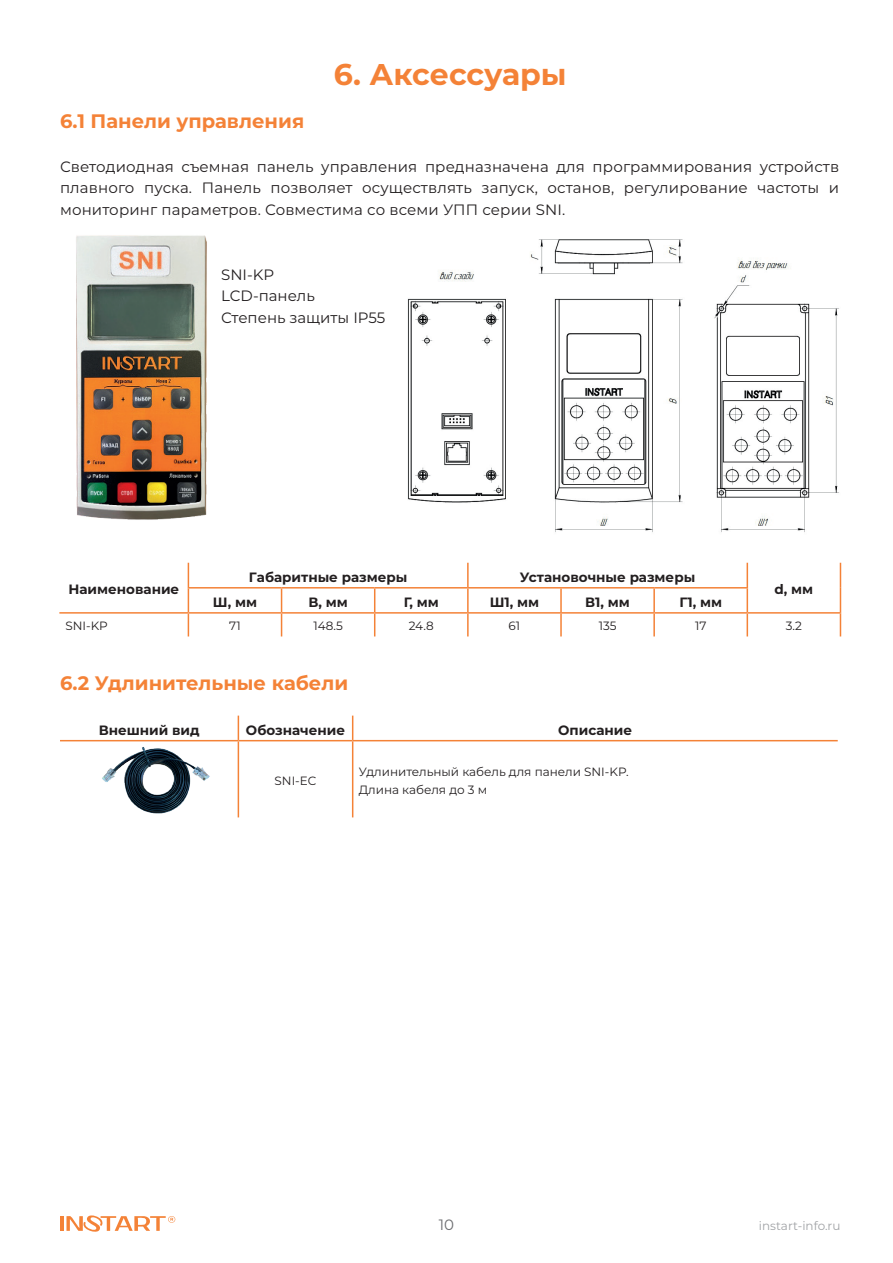
<style>
.page{position:relative;width:893px;height:1263px;background:#fff}
.page>*{position:absolute;margin:0;border:0;box-sizing:border-box;transform-origin:0 0}
.t1{font:700 30px "Montserrat";letter-spacing:-.005em;color:#f48237}
.t2{font:700 19.5px "Montserrat";color:#f48237}
.t3{font:15px/21.6px "Montserrat";letter-spacing:.005em;color:#231f20;text-align:justify}
.t4{font:15px "Montserrat";color:#6c6d70}
.t5{font:700 13.5px "Montserrat";color:#231f20}
.t6{font:12px/18px "Montserrat";color:#231f20}
.t7{font:12px "Montserrat";color:#a1a3a6}
</style>
<div class="page">
<hr style="left:60px;top:1216px;width:3px;height:15px;background:#f48237">
<svg style="left:66px;top:1215px;width:109px;height:17px"></svg>
<img style="left:76px;top:235px;width:131px;height:344px">
<svg style="left:238px;top:716px;width:1px;height:24px"></svg>
<svg style="left:352px;top:716px;width:1px;height:24px"></svg>
<hr style="left:60px;top:740px;width:178px;height:1px;background:#f48237">
<hr style="left:238px;top:740px;width:115px;height:1px;background:#f48237">
<hr style="left:238px;top:741px;width:1px;height:76px;background:#f48237">
<hr style="left:353px;top:740px;width:485px;height:1px;background:#f48237">
<hr style="left:352px;top:741px;width:1px;height:76px;background:#f48237">
<img style="left:102px;top:747px;width:108px;height:67px">
<img style="left:407px;top:239px;width:432px;height:293px">
<hr style="left:467px;top:563px;width:2px;height:24px;background:#f48237">
<hr style="left:188px;top:587px;width:94px;height:1px;background:#f48237">
<hr style="left:282px;top:587px;width:93px;height:1px;background:#f48237">
<hr style="left:375px;top:587px;width:93px;height:1px;background:#f48237">
<hr style="left:468px;top:587px;width:93px;height:1px;background:#f48237">
<hr style="left:467px;top:588px;width:2px;height:24px;background:#f48237">
<hr style="left:561px;top:587px;width:93px;height:1px;background:#f48237">
<hr style="left:560px;top:588px;width:2px;height:24px;background:#f48237">
<hr style="left:654px;top:587px;width:94px;height:1px;background:#f48237">
<hr style="left:653px;top:588px;width:2px;height:24px;background:#f48237">
<hr style="left:59px;top:612px;width:129px;height:2px;background:#f48237">
<hr style="left:188px;top:612px;width:94px;height:2px;background:#f48237">
<svg style="left:188px;top:563px;width:1px;height:73px"></svg>
<hr style="left:282px;top:612px;width:93px;height:2px;background:#f48237">
<svg style="left:281px;top:588px;width:1px;height:48px"></svg>
<hr style="left:375px;top:612px;width:93px;height:2px;background:#f48237">
<svg style="left:374px;top:588px;width:1px;height:48px"></svg>
<hr style="left:468px;top:612px;width:93px;height:2px;background:#f48237">
<hr style="left:467px;top:614px;width:2px;height:22px;background:#f48237">
<hr style="left:561px;top:612px;width:93px;height:2px;background:#f48237">
<hr style="left:560px;top:614px;width:2px;height:22px;background:#f48237">
<hr style="left:654px;top:612px;width:93px;height:2px;background:#f48237">
<hr style="left:653px;top:614px;width:2px;height:22px;background:#f48237">
<hr style="left:747px;top:612px;width:94px;height:2px;background:#f48237">
<svg style="left:747px;top:563px;width:1px;height:73px"></svg>
<svg style="left:840px;top:563px;width:1px;height:73px"></svg>
<h2 class="t2" style="left:60px;top:107px;width:246px">6.1 Панели управления</h2>
<h1 class="t1" style="left:334px;top:53px;width:234px">6. Аксессуары</h1>
<p class="t3" style="left:60px;top:155px;width:781px">Светодиодная съемная панель управления предназначена для программирования устройств плавного пуска. Панель позволяет осуществлять запуск, останов, регулирование частоты и мониторинг параметров. Совместима со всеми УПП серии SNI.</p>
<p class="t3" style="left:221px;top:263px;width:166px;text-align:left">SNI-KP<br>LCD-панель<br>Степень защиты IP55</p>
<p class="t5" style="left:68px;top:580px;width:112px">Наименование</p>
<p class="t5" style="left:249px;top:567px;width:160px">Габаритные размеры</p>
<p class="t5" style="left:520px;top:567px;width:177px">Установочные размеры</p>
<p class="t5" style="left:213px;top:592px;width:46px">Ш, мм</p>
<p class="t5" style="left:308px;top:592px;width:41px">В, мм</p>
<p class="t5" style="left:404px;top:592px;width:36px">Г, мм</p>
<p class="t5" style="left:490px;top:592px;width:51px">Ш1, мм</p>
<p class="t5" style="left:585px;top:592px;width:46px">В1, мм</p>
<p class="t5" style="left:679px;top:592px;width:44px">Г1, мм</p>
<p class="t5" style="left:774px;top:580px;width:40px">d, мм</p>
<p class="t6" style="left:65px;top:617px;width:44px">SNI-KP</p>
<p class="t6" style="left:229px;top:617px;width:13px">71</p>
<p class="t6" style="left:313px;top:617px;width:31px">148.5</p>
<p class="t6" style="left:409px;top:617px;width:27px">24.8</p>
<p class="t6" style="left:509px;top:617px;width:13px">61</p>
<p class="t6" style="left:599px;top:617px;width:19px">135</p>
<p class="t6" style="left:695px;top:617px;width:13px">17</p>
<p class="t6" style="left:786px;top:617px;width:18px">3.2</p>
<h2 class="t2" style="left:60px;top:669px;width:290px">6.2 Удлинительные кабели</h2>
<p class="t5" style="left:99px;top:720px;width:103px">Внешний вид</p>
<p class="t5" style="left:246px;top:720px;width:101px">Обозначение</p>
<p class="t5" style="left:558px;top:720px;width:75px">Описание</p>
<p class="t6" style="left:275px;top:771px;width:43px">SNI-EC</p>
<p class="t6" style="left:359px;top:762px;width:272px">Удлинительный кабель для панели SNI-KP.<br>Длина кабеля до 3 м</p>
<p class="t4" style="left:439px;top:1214px;width:17px">10</p>
<p class="t7" style="left:759px;top:1218px;width:83px">instart-info.ru</p>
</div>
